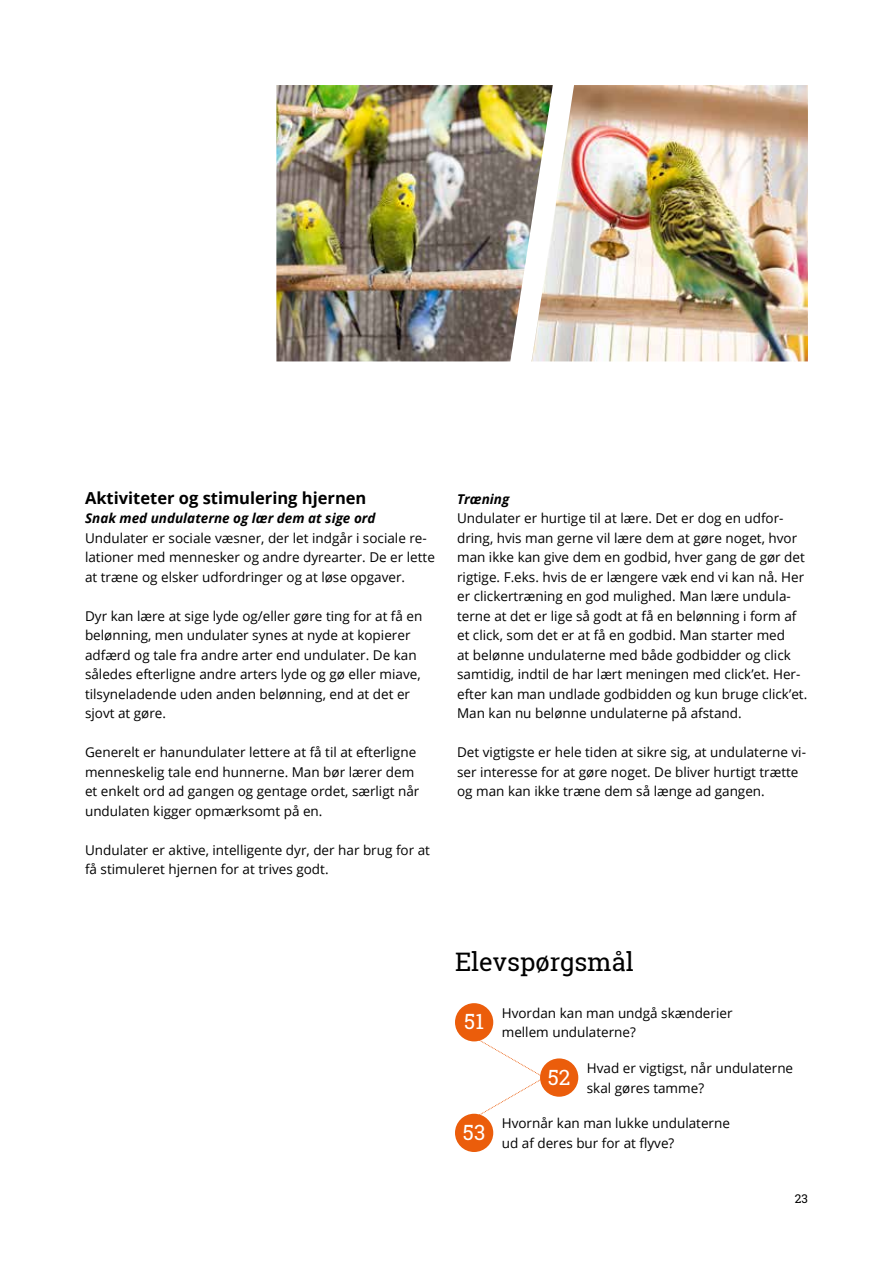
<style>
.page{position:relative;width:893px;height:1263px;background:#fff}
.page>*{position:absolute;margin:0;border:0;box-sizing:border-box;transform-origin:0 0}
.t1{font:25.5px "Roboto Slab";color:#000}
.t2{font:21px "Roboto Slab";color:#fff}
.t3{font:700 16.5px "Open Sans";color:#000}
.t4{font:13.5px/19.5px "Open Sans";color:#000}
.t5{font:italic 700 13.5px "Open Sans";color:#000}
.t6{font:12px "Roboto Slab";color:#000}
</style>
<div class="page">
<div style="left:455px;top:1003px;width:38px;height:38px;background:#eb5d0b;border-radius:50%"></div>
<div style="left:540px;top:1058px;width:38px;height:39px;background:#eb5d0b;border-radius:50%"></div>
<div style="left:455px;top:1114px;width:38px;height:38px;background:#eb5d0b;border-radius:50%"></div>
<svg style="left:474px;top:1037px;width:71px;height:81px"></svg>
<img style="left:276px;top:85px;width:255px;height:276px">
<img style="left:531px;top:85px;width:277px;height:276px">
<p class="t3" style="left:85px;top:486px;width:283px">Aktiviteter og stimulering hjernen</p>
<p class="t5" style="left:85px;top:509px;width:292px">Snak med undulaterne og lær dem at sige ord</p>
<p class="t4" style="left:85px;top:528px;width:351px">Undulater er sociale væsner, der let indgår i sociale re&shy;lationer med mennesker og andre dyrearter. De er lette at træne og elsker udfordringer og at løse opgaver.</p>
<p class="t4" style="left:85px;top:606px;width:339px">Dyr kan lære at sige lyde og/eller gøre ting for at få en belønning, men undulater synes at nyde at kopierer adfærd og tale fra andre arter end undulater. De kan således efterligne andre arters lyde og gø eller miave, tilsyneladende uden anden belønning, end at det er sjovt at gøre.</p>
<p class="t4" style="left:85px;top:742px;width:336px">Generelt er hanundulater lettere at få til at efterligne menneskelig tale end hunnerne. Man bør lærer dem et enkelt ord ad gangen og gentage ordet, særligt når undulaten kigger opmærksomt på en.</p>
<p class="t4" style="left:85px;top:840px;width:346px">Undulater er aktive, intelligente dyr, der har brug for at få stimuleret hjernen for at trives godt.</p>
<p class="t5" style="left:457px;top:489px;width:54px">Træning</p>
<p class="t4" style="left:457px;top:508px;width:352px">Undulater er hurtige til at lære. Det er dog en udfor&shy;dring, hvis man gerne vil lære dem at gøre noget, hvor man ikke kan give dem en godbid, hver gang de gør det rigtige. F.eks. hvis de er længere væk end vi kan nå. Her er clickertræning en god mulighed. Man lære undula&shy;terne at det er lige så godt at få en belønning i form af et click, som det er at få en godbid. Man starter med<br>at belønne undulaterne med både godbidder og click samtidig, indtil de har lært meningen med click’et. Her&shy;efter kan man undlade godbidden og kun bruge click’et.<br>Man kan nu belønne undulaterne på afstand.</p>
<p class="t4" style="left:457px;top:742px;width:350px">Det vigtigste er hele tiden at sikre sig, at undulaterne vi&shy;ser interesse for at gøre noget. De bliver hurtigt trætte og man kan ikke træne dem så længe ad gangen.</p>
<h1 class="t1" style="left:455px;top:944px;width:180px">Elevspørgsmål</h1>
<h2 class="t2" style="left:464px;top:1007px;width:21px">51</h2>
<p class="t4" style="left:502px;top:1003px;width:232px">Hvordan kan man undgå skænderier mellem undulaterne?</p>
<h2 class="t2" style="left:548px;top:1063px;width:24px">52</h2>
<p class="t4" style="left:587px;top:1058px;width:208px">Hvad er vigtigst, når undulaterne skal gøres tamme?</p>
<h2 class="t2" style="left:463px;top:1118px;width:24px">53</h2>
<p class="t4" style="left:502px;top:1113px;width:230px">Hvornår kan man lukke undulaterne ud af deres bur for at flyve?</p>
<p class="t6" style="left:795px;top:1191px;width:15px">23</p>
</div>
